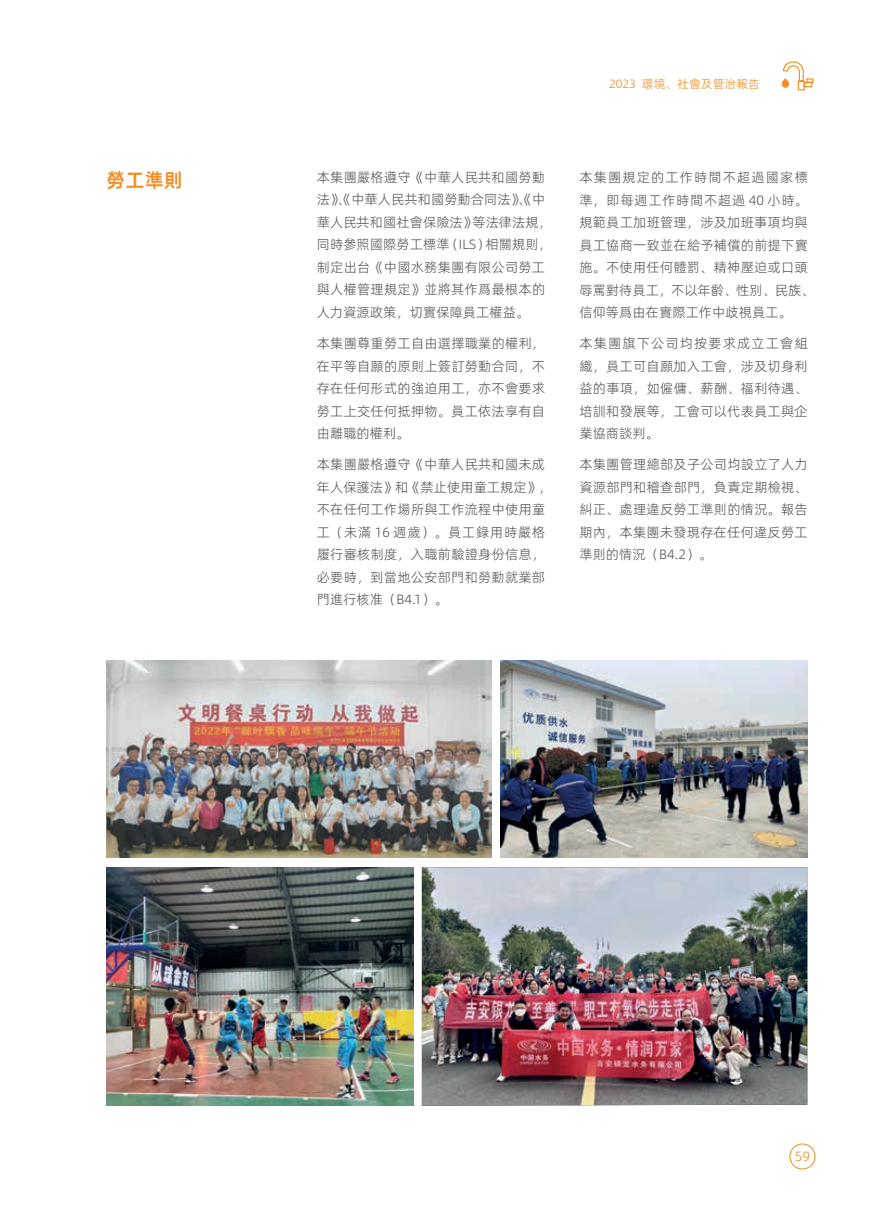
<style>
.page{position:relative;width:893px;height:1212px;background:#fff}
.page>*{position:absolute;margin:0;border:0;box-sizing:border-box;transform-origin:0 0}
.t1{font:19.5px "Alibaba Pu Hui Ti 2 85 Bold";color:#f68b1f}
.t2{font:13.5px/22.5px "Alibaba Pu Hui Ti 2 45 Light";letter-spacing:.015em;color:#57585a}
.t3{font:13.5px "Alibaba Pu Hui Ti 2 45 Light";color:#f68b1f}
.t4{font:12px "Alibaba Pu Hui Ti 2 45 Light";color:#f68b1f}
</style>
<div class="page">
<div style="left:790px;top:1144px;width:25px;height:25px;border:1px solid #f68b1f;border-radius:50%"></div>
<svg style="left:782px;top:61px;width:32px;height:30px"></svg>
<img style="left:500px;top:661px;width:307px;height:196px">
<img style="left:106px;top:867px;width:307px;height:239px">
<img style="left:106px;top:661px;width:386px;height:196px">
<img style="left:422px;top:867px;width:385px;height:239px">
<h1 class="t1" style="left:106px;top:165px;width:78px">勞工準則</h1>
<p class="t2" style="left:317px;top:165px;width:237px">本集團嚴格遵守《中華人民共和國勞動法》、《中華人民共和國勞動合同法》、《中華人民共和國社會保險法》等法律法規，同時參照國際勞工標準（ILS）相關規則，制定出台《中國水務集團有限公司勞工與人權管理規定》並將其作爲最根本的人力資源政策，切實保障員工權益。</p>
<p class="t2" style="left:317px;top:331px;width:230px;text-align:justify">本集團尊重勞工自由選擇職業的權利，在平等自願的原則上簽訂勞動合同，不存在任何形式的強迫用工，亦不會要求勞工上交任何抵押物。員工依法享有自由離職的權利。</p>
<p class="t2" style="left:317px;top:452px;width:237px">本集團嚴格遵守《中華人民共和國未成年人保護法》和《禁止使用童工規定》，不在任何工作場所與工作流程中使用童工（未滿 16 週歲）。員工錄用時嚴格履行審核制度，入職前驗證身份信息，必要時，到當地公安部門和勞動就業部門進行核准（B4.1）。</p>
<p class="t4" style="left:609px;top:75px;width:152px">2023 環境、社會及管治報告</p>
<p class="t2" style="left:579px;top:165px;width:237px">本集團規定的工作時間不超過國家標準，即每週工作時間不超過 40 小時。規範員工加班管理，涉及加班事項均與員工協商一致並在給予補償的前提下實施。不使用任何體罰、精神壓迫或口頭辱罵對待員工，不以年齡、性別、民族、信仰等爲由在實際工作中歧視員工。</p>
<p class="t2" style="left:579px;top:331px;width:230px;text-align:justify">本集團旗下公司均按要求成立工會組織，員工可自願加入工會，涉及切身利益的事項，如僱傭、薪酬、福利待遇、培訓和發展等，工會可以代表員工與企業協商談判。</p>
<p class="t2" style="left:579px;top:452px;width:230px;text-align:justify">本集團管理總部及子公司均設立了人力資源部門和稽查部門，負責定期檢視、糾正、處理違反勞工準則的情況。報告期內，本集團未發現存在任何違反勞工準則的情況（B4.2）。</p>
<p class="t3" style="left:795px;top:1146px;width:17px">59</p>
</div>
